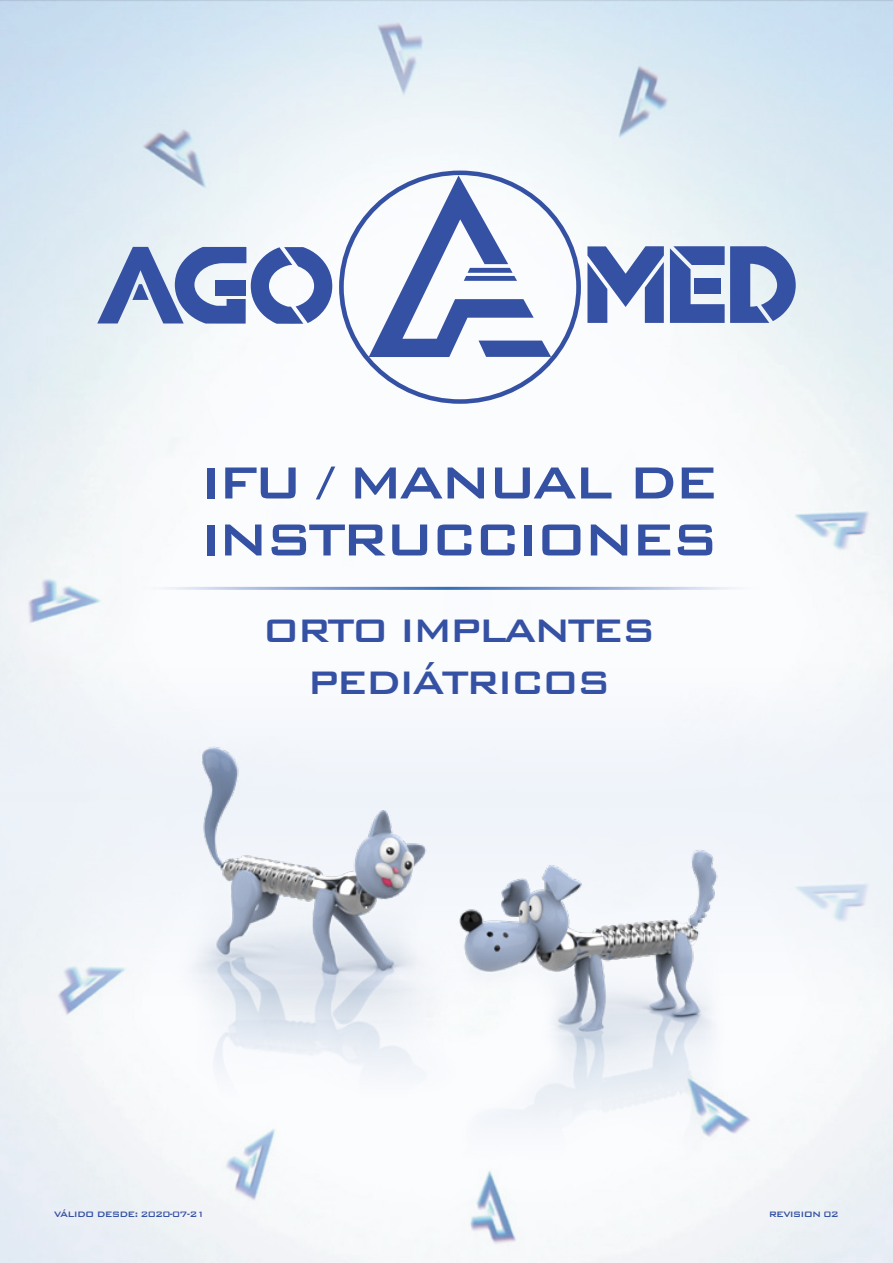
<style>
.page{position:relative;width:893px;height:1263px;background:#fff}
.page>*{position:absolute;margin:0;border:0;box-sizing:border-box;transform-origin:0 0}
.t1{font:500 60px/57px "Bank Gothic BT";letter-spacing:-.08em;color:#3551a3}
.t2{font:500 43.5px/52.2px "Bank Gothic BT";letter-spacing:-.08em;color:#3551a3;text-align:center}
.t3{font:500 10.5px "Bank Gothic BT";letter-spacing:-.08em;color:#3551a3}
</style>
<div class="page">
<img style="left:0;top:891px;width:893px;height:372px">
<img style="left:0;top:0;width:893px;height:891px">
<img style="left:512px;top:836px;width:239px;height:376px">
<img style="left:149px;top:721px;width:363px;height:542px">
<svg style="left:339px;top:171px;width:242px;height:233px"></svg>
<svg style="left:670px;top:246px;width:126px;height:77px;background:#6d83bc"></svg>
<svg style="left:587px;top:246px;width:77px;height:77px"></svg>
<svg style="left:369px;top:175px;width:182px;height:182px"></svg>
<svg style="left:97px;top:247px;width:235px;height:77px"></svg>
<hr style="left:134px;top:587px;width:625px;height:3px;background:#fff">
<h1 class="t1" style="left:199px;top:453px;width:522px">IFU / MANUAL DE<br>INSTRUCCIONES</h1>
<h2 class="t2" style="left:262px;top:603px;width:396px">ORTO IMPLANTES<br>PEDIÁTRICOS</h2>
<p class="t3" style="left:54px;top:1208px;width:152px">VÁLIDO DESDE: 2020-07-21</p>
<p class="t3" style="left:769px;top:1208px;width:72px">REVISION 02</p>
</div>
